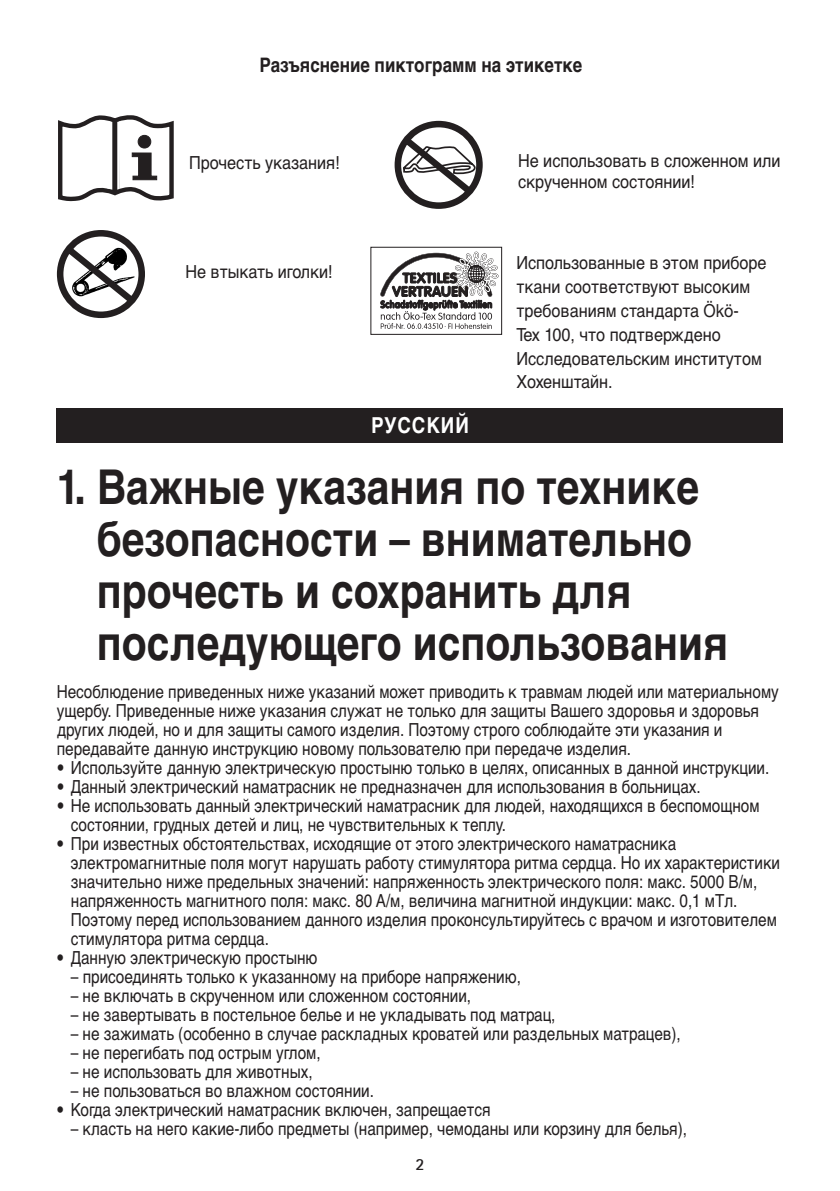
<style>
.page{position:relative;width:840px;height:1191px;background:#fff}
.page>*{position:absolute;margin:0;border:0;box-sizing:border-box;transform-origin:0 0}
.t1{font:700 48px/52px "Helvetica Cyr";color:#231f20;scale:.85 1}
.t2{font:700 22px "Helvetica Cyr";letter-spacing:.05em;color:#fff;scale:.85 1}
.t3{font:700 20px "Helvetica Cyr";color:#231f20;scale:.85 1}
.t4{font:18px/19px "Helvetica Cyr Upright";color:#231f20;scale:.85 1}
.t5{font:18px/23.8px "Helvetica Cyr Upright";color:#231f20;scale:.9 1}
.s1{font-family:"Helvetica Neue LT Pro"}
</style>
<div class="page">
<svg style="left:58px;top:115px;width:116px;height:86px"></svg>
<svg style="left:394px;top:120px;width:89px;height:89px"></svg>
<svg style="left:57px;top:230px;width:88px;height:88px"></svg>
<div style="left:370px;top:247px;width:131px;height:87px;border:1px solid #231f20"></div>
<svg style="left:380px;top:251px;width:119px;height:78px"></svg>
<div style="left:57px;top:408px;width:725px;height:34px;background:#231f20"></div>
<p class="t3" style="left:259px;top:54px;width:381px">Разъяснение пиктограмм на этикетке</p>
<p class="t5" style="left:189px;top:151px;width:169px">Прочесть указания!</p>
<p class="t5" style="left:185px;top:260px;width:165px">Не втыкать иголки!</p>
<p class="t5" style="left:518px;top:150px;width:292px;line-height:21px">Не использовать в сложенном или скрученном состоянии!</p>
<p class="t5" style="left:516px;top:251px;width:279px">Использованные в этом приборе ткани соответствуют высоким требованиям стандарта <span class="s1">Ökö</span>-<br>Tex 100, что подтверждено<br>Исследовательским институтом<br>Хохенштайн.</p>
<p class="t2" style="left:371px;top:413px;width:116px">РУССКИЙ</p>
<h1 class="t1" style="left:97px;top:461px;width:743px;text-indent:-40px">1. Важные указания по технике безопасности – внимательно прочесть и сохранить для последующего использования</h1>
<p class="t4" style="left:57px;top:682px;width:850px">Несоблюдение приведенных ниже указаний может приводить к травмам людей или материальному ущербу. Приведенные ниже указания служат не только для защиты Вашего здоровья и здоровья других людей, но и для защиты самого изделия. Поэтому строго соблюдайте эти указания и передавайте данную инструкцию новому пользователю при передаче изделия.</p>
<p class="t4" style="left:57px;top:758px;width:839px">• Используйте данную электрическую простыню только в целях, описанных в данной инструкции.</p>
<p class="t4" style="left:57px;top:777px;width:758px">• Данный электрический наматрасник не предназначен для использования в больницах.</p>
<p class="t4" style="left:71px;top:796px;width:811px;text-indent:-14px">• Не использовать данный электрический наматрасник для людей, находящихся в беспомощном состоянии, грудных детей и лиц, не чувствительных к теплу.</p>
<p class="t4" style="left:71px;top:834px;width:835px;text-indent:-14px">• При известных обстоятельствах, исходящие от этого электрического наматрасника электромагнитные поля могут нарушать работу стимулятора ритма сердца. Но их характеристики значительно ниже предельных значений: напряженность электрического поля: макс. 5000 В/м, напряженность магнитного поля: макс. 80 А/м, величина магнитной индукции: макс. 0,1 мТл.<br>Поэтому перед использованием данного изделия проконсультируйтесь с врачом и изготовителем стимулятора ритма сердца.</p>
<p class="t4" style="left:57px;top:948px;width:308px">• Данную электрическую простыню</p>
<p class="t4" style="left:71px;top:967px;width:530px">– присоединять только к указанному на приборе напряжению,</p>
<p class="t4" style="left:71px;top:986px;width:472px">– не включать в скрученном или сложенном состоянии,</p>
<p class="t4" style="left:71px;top:1005px;width:571px">– не завертывать в постельное белье и не укладывать под матрац,</p>
<p class="t4" style="left:71px;top:1024px;width:718px">– не зажимать (особенно в случае раскладных кроватей или раздельных матрацев),</p>
<p class="t4" style="left:71px;top:1043px;width:295px">– не перегибать под острым углом,</p>
<p class="t4" style="left:71px;top:1062px;width:286px">– не использовать для животных,</p>
<p class="t4" style="left:71px;top:1081px;width:358px">– не пользоваться во влажном состоянии.</p>
<p class="t4" style="left:57px;top:1100px;width:512px">• Когда электрический наматрасник включен, запрещается</p>
<p class="t4" style="left:71px;top:1119px;width:726px">– класть на него какие-либо предметы (например, чемоданы или корзину для белья),</p>
</div>
